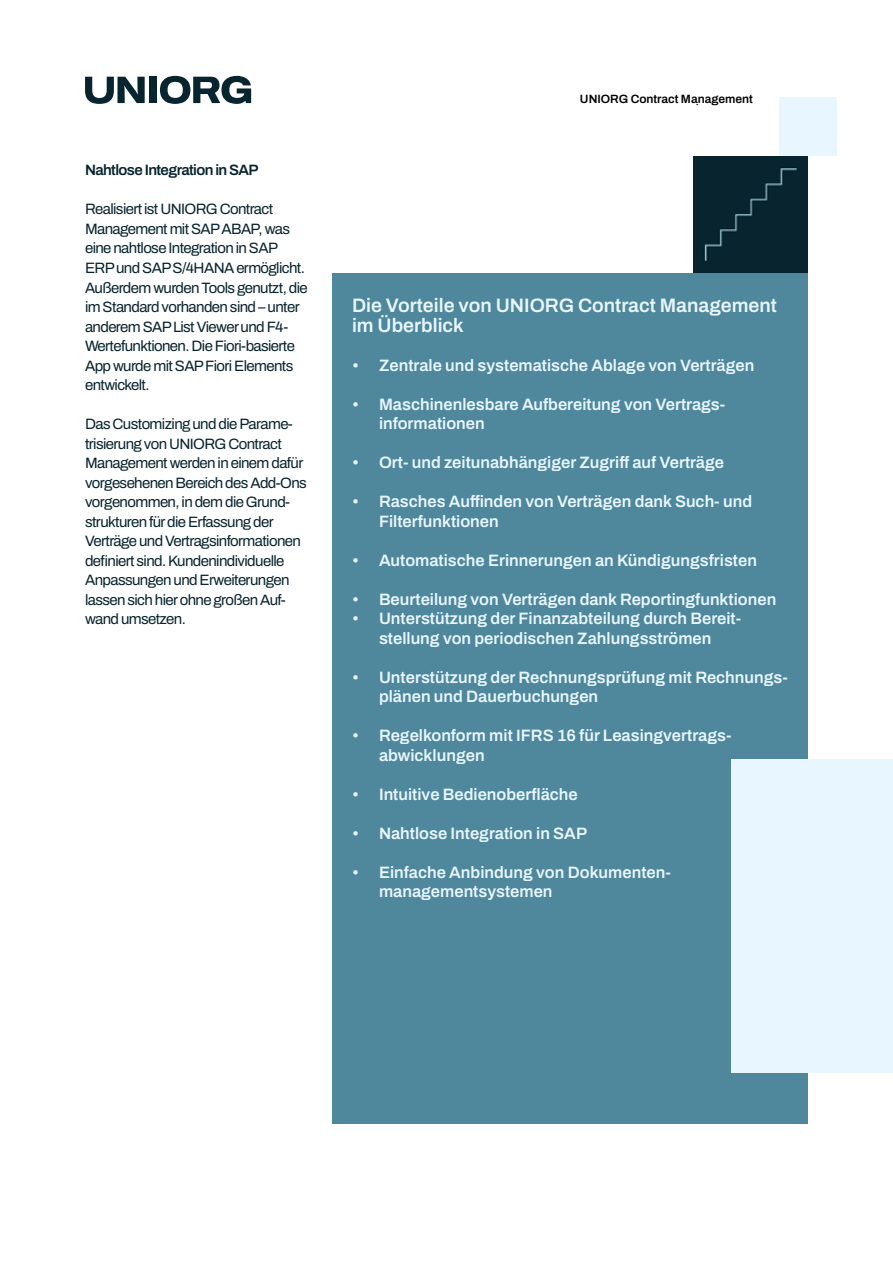
<style>
.page{position:relative;width:893px;height:1263px;background:#fff}
.page>*{position:absolute;margin:0;border:0;box-sizing:border-box;transform-origin:0 0}
.t1{font:600 19.5px/19.5px "Archivo";color:#e8f7ff}
.t2{font:600 16.5px/19.5px "Archivo";color:#e8f7ff}
.t3{font:15px/19.5px "Archivo";letter-spacing:-.04em;color:#08242e}
.t4{font:600 15px "Archivo";letter-spacing:-.04em;color:#08242e}
.t5{font:600 12px "Archivo";color:#000}
.t6{font:600 12px "Archivo";color:#08242e}
</style>
<div class="page">
<div style="left:149px;top:77px;width:7px;height:26px;background:#08242e"></div>
<svg style="left:160px;top:76px;width:91px;height:28px"></svg>
<svg style="left:85px;top:77px;width:60px;height:27px"></svg>
<div style="left:332px;top:273px;width:476px;height:850px;background:#4f879c"></div>
<div style="left:694px;top:156px;width:114px;height:117px;background:#08242f"></div>
<div style="left:779px;top:98px;width:57px;height:58px;background:#e8f7ff"></div>
<div style="left:732px;top:759px;width:161px;height:313px;background:#e8f7ff"></div>
<p class="t4" style="left:85px;top:159px;width:175px">Nahtlose Integration in SAP</p>
<p class="t3" style="left:85px;top:200px;width:224px">Realisiert ist UNIORG Contract<br>Management mit SAP ABAP, was eine nahtlose Integration in SAP<br>ERP und SAP S/4HANA ermöglicht.<br>Außerdem wurden Tools genutzt, die im Standard vorhanden sind – unter anderem SAP List Viewer und F4-<br>Wertefunktionen. Die Fiori-basierte<br>App wurde mit SAP Fiori Elements entwickelt.</p>
<p class="t3" style="left:85px;top:414px;width:223px">Das Customizing und die Parame&shy;trisierung von UNIORG Contract<br>Management werden in einem dafür vorgesehenen Bereich des Add-Ons vorgenommen, in dem die Grund&shy;strukturen für die Erfassung der<br>Verträge und Vertragsinformationen definiert sind. Kundenindividuelle<br>Anpassungen und Erweiterungen lassen sich hier ohne großen Auf&shy;wand umsetzen.</p>
<p class="t6" style="left:589px;top:90px;width:165px">D NA Commer er Spare Parts</p>
<p class="t5" style="left:580px;top:90px;width:175px">UNIORG Contract Management</p>
<p class="t1" style="left:352px;top:296px;width:427px">Die Vorteile von UNIORG Contract Management im Überblick</p>
<p class="t2" style="left:352px;top:355px;width:404px">• Zentrale und systematische Ablage von Verträgen</p>
<p class="t2" style="left:379px;top:394px;width:348px;text-indent:-27px">• Maschinenlesbare Aufbereitung von Vertrags&shy;informationen</p>
<p class="t2" style="left:352px;top:453px;width:374px">• Ort- und zeitunabhängiger Zugriff auf Verträge</p>
<p class="t2" style="left:379px;top:492px;width:375px;text-indent:-27px">• Rasches Auffinden von Verträgen dank Such- und<br>Filterfunktionen</p>
<p class="t2" style="left:352px;top:550px;width:406px">• Automatische Erinnerungen an Kündigungsfristen</p>
<p class="t2" style="left:352px;top:589px;width:426px">• Beurteilung von Verträgen dank Reportingfunktionen</p>
<p class="t2" style="left:352px;top:609px;width:391px;text-align:center">• Unterstützung der Finanzabteilung durch Bereit&shy;stellung von periodischen Zahlungsströmen</p>
<p class="t2" style="left:379px;top:667px;width:410px;text-indent:-27px">• Unterstützung der Rechnungsprüfung mit Rechnungs&shy;plänen und Dauerbuchungen</p>
<p class="t2" style="left:379px;top:726px;width:354px;text-indent:-27px">• Regelkonform mit IFRS 16 für Leasingvertrags&shy;abwicklungen</p>
<p class="t2" style="left:352px;top:784px;width:227px">• Intuitive Bedienoberfläche</p>
<p class="t2" style="left:352px;top:823px;width:237px">• Nahtlose Integration in SAP</p>
<p class="t2" style="left:379px;top:862px;width:293px;text-indent:-27px">• Einfache Anbindung von Dokumenten&shy;managementsystemen</p>
</div>
